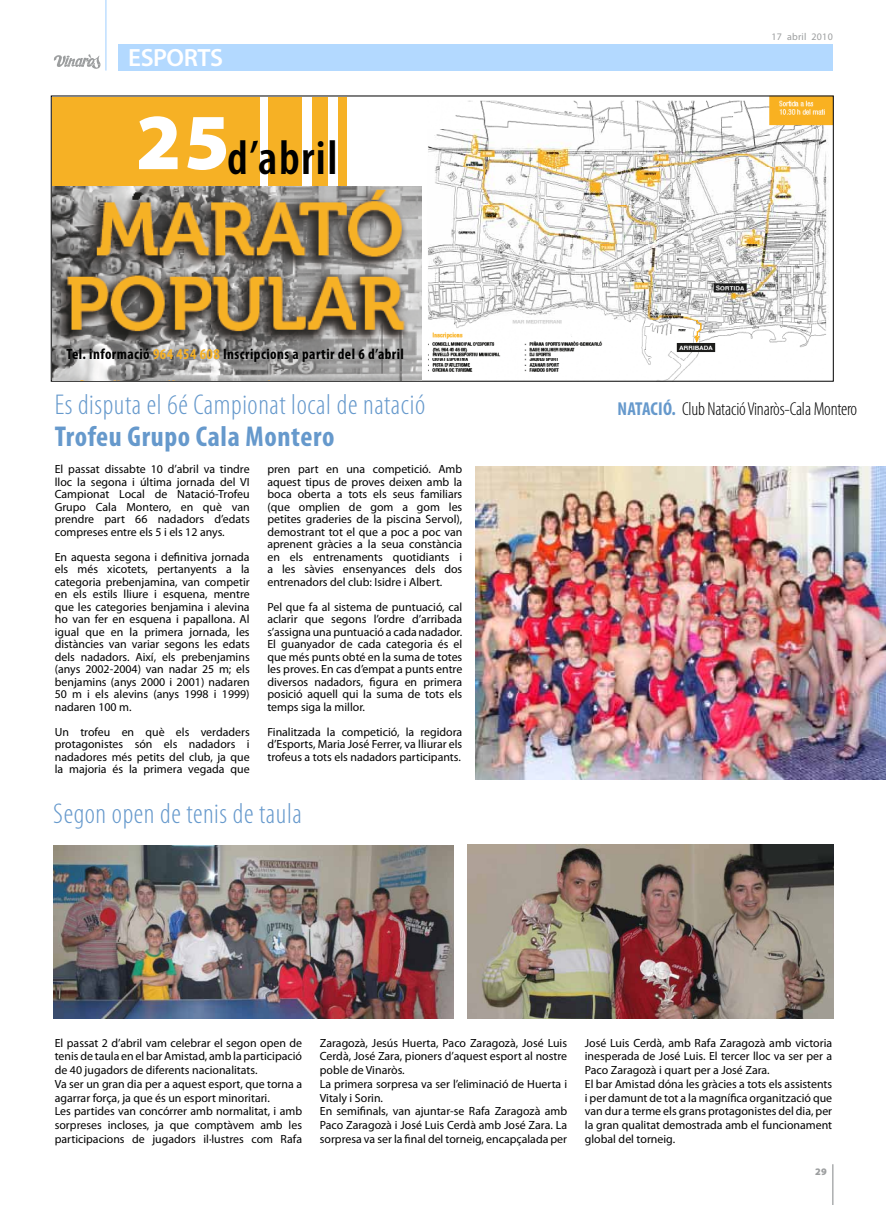
<style>
.page{position:relative;width:886px;height:1205px;background:#fff}
.page>*{position:absolute;margin:0;border:0;box-sizing:border-box;transform-origin:0 0}
.t1{font:600 condensed 48.75px "Myriad Pro";letter-spacing:.03em;color:#000}
.t2{font:300 condensed 28.75px "Myriad Pro";letter-spacing:.02em;color:#69c}
.t3{font:700 condensed 28.75px "Myriad Pro";letter-spacing:.02em;color:#69c}
.t4{font:600 25px "Myriad Pro";letter-spacing:-.02em;color:#fff}
.t5{font:300 condensed 18.75px "Myriad Pro";letter-spacing:-.01em;color:#000}
.t6{font:700 condensed 15px "Myriad Pro";letter-spacing:.03em;color:#000}
.t7{font:11.88px/12.5px "Myriad Pro";color:#000;text-align:justify}
.t8{font:10px "Myriad Pro";letter-spacing:.025em;color:#9c9e9f}
.t9{font:900 10px "Myriad Pro";color:#9c9e9f}
.s1{font-weight:900;font-stretch:normal;font-size:80px;color:#fff}
.s2{color:#f6b125}
.s3{font-weight:700;color:#69c}
</style>
<div class="page">
<hr style="left:832px;top:1164px;width:1px;height:41px;background:#9c9e9f">
<hr style="left:105px;top:0;width:2px;height:71px;background:#b3d9ff">
<svg style="left:54px;top:54px;width:47px;height:15px"></svg>
<div style="left:119px;top:44px;width:714px;height:27px;background:#b3d9ff"></div>
<img style="left:476px;top:466px;width:410px;height:314px">
<img style="left:53px;top:845px;width:400px;height:173px">
<img style="left:468px;top:845px;width:366px;height:173px">
<img style="left:429px;top:97px;width:403px;height:282px">
<div style="left:52px;top:97px;width:207px;height:91px;background:#f6b125"></div>
<div style="left:269px;top:97px;width:33px;height:91px;background:#f6b125"></div>
<div style="left:312px;top:97px;width:16px;height:91px;background:#f6b125"></div>
<div style="left:338px;top:97px;width:8px;height:91px;background:#f6b125"></div>
<img style="left:52px;top:187px;width:370px;height:193px">
<h3 class="t4" style="left:128px;top:42px;width:96px">ESPORTS</h3>
<h1 class="t1" style="left:136px;top:127px;width:203px"><span class="s1">25</span>d’abril</h1>
<p class="t6" style="left:66px;top:344px;width:339px">Tel. informació <span class="s2">964 454 608</span> Inscripcions a partir del 6 d’abril</p>
<h2 class="t2" style="left:55px;top:388px;width:372px">Es disputa el 6é Campionat local de natació</h2>
<h2 class="t3" style="left:55px;top:418px;width:281px">Trofeu Grupo Cala Montero</h2>
<p class="t7" style="left:55px;top:463px;width:196px">El passat dissabte 10 d’abril va tindre lloc la segona i última jornada del VI Campionat Local de Natació-Trofeu Grupo Cala Montero, en què van prendre part 66 nadadors d’edats compreses entre els 5 i els 12 anys.</p>
<p class="t7" style="left:55px;top:550px;width:196px">En aquesta segona i definitiva jornada els més xicotets, pertanyents a la categoria prebenjamina, van competir en els estils lliure i esquena, mentre que les categories benjamina i alevina ho van fer en esquena i papallona. Al igual que en la primera jornada, les distàncies van variar segons les edats dels nadadors. Així, els prebenjamins (anys 2002-2004) van nadar 25 m; els benjamins (anys 2000 i 2001) nadaren 50 m i els alevins (anys 1998 i 1999) nadaren 100 m.</p>
<p class="t7" style="left:55px;top:725px;width:196px">Un trofeu en què els verdaders protagonistes són els nadadors i nadadores més petits del club, ja que la majoria és la primera vegada que</p>
<p class="t7" style="left:267px;top:463px;width:196px">pren part en una competició. Amb aquest tipus de proves deixen amb la boca oberta a tots els seus familiars (que omplien de gom a gom les petites graderies de la piscina Servol), demostrant tot el que a poc a poc van aprenent gràcies a la seua constància en els entrenaments quotidiants i a les sàvies ensenyances dels dos entrenadors del club: Isidre i Albert.</p>
<p class="t7" style="left:267px;top:600px;width:196px">Pel que fa al sistema de puntuació, cal aclarir que segons l’ordre d’arribada s’assigna una puntuació a cada nadador.<br>El guanyador de cada categoria és el que més punts obté en la suma de totes les proves. En cas d’empat a punts entre diversos nadadors, figura en primera posició aquell qui la suma de tots els temps siga la millor.</p>
<p class="t7" style="left:267px;top:725px;width:196px">Finalitzada la competició, la regidora d’Esports, Maria José Ferrer, va lliurar els trofeus a tots els nadadors participants.</p>
<h2 class="t2" style="left:53px;top:796px;width:250px">Segon open de tenis de taula</h2>
<p class="t8" style="left:771px;top:30px;width:63px">17 abril 2010</p>
<h3 class="t5" style="left:617px;top:397px;width:241px"><span class="s3">NATACIÓ.</span> Club Natació Vinaròs-Cala Montero</h3>
<p class="t7" style="left:55px;top:1035px;width:249px;line-height:13.8px;text-align:left">El passat 2 d’abril vam celebrar el segon open de tenis de taula en el bar Amistad, amb la participació de 40 jugadors de diferents nacionalitats.<br>Va ser un gran dia per a aquest esport, que torna a agarrar força, ja que és un esport minoritari.<br>Les partides van concórrer amb normalitat, i amb sorpreses incloses, ja que comptàvem amb les participacions de jugadors il·lustres com Rafa</p>
<p class="t7" style="left:320px;top:1035px;width:249px;line-height:13.8px;text-align:left">Zaragozà, Jesús Huerta, Paco Zaragozà, José Luis Cerdà, José Zara, pioners d’aquest esport al nostre poble de Vinaròs.<br>La primera sorpresa va ser l’eliminació de Huerta i Vitaly i Sorin.<br>En semifinals, van ajuntar-se Rafa Zaragozà amb Paco Zaragozà i José Luis Cerdà amb José Zara. La sorpresa va ser la final del torneig, encapçalada per</p>
<p class="t7" style="left:585px;top:1035px;width:249px;line-height:13.8px;text-align:left">José Luis Cerdà, amb Rafa Zaragozà amb victoria inesperada de José Luis. El tercer lloc va ser per a Paco Zaragozà i quart per a José Zara.<br>El bar Amistad dóna les gràcies a tots els assistents i per damunt de tot a la magnífica organització que van dur a terme els grans protagonistes del dia, per la gran qualitat demostrada amb el funcionament global del torneig.</p>
<p class="t9" style="left:815px;top:1165px;width:13px">29</p>
</div>
